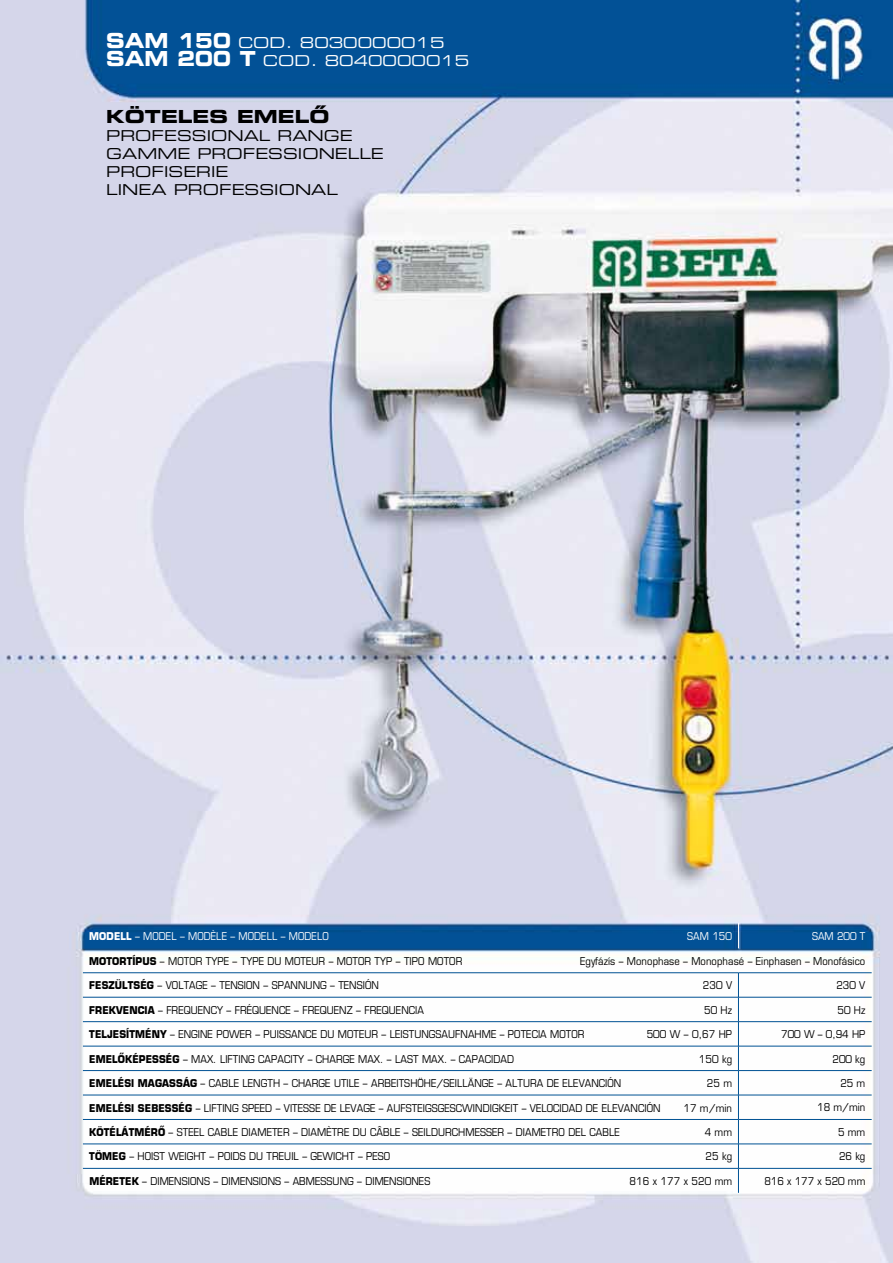
<style>
.page{position:relative;width:893px;height:1263px;background:#fff}
.page>*{position:absolute;margin:0;border:0;box-sizing:border-box;transform-origin:0 0}
.t1{font:18px "Eurostile TF Bold Extended Two";color:#000}
.t2{font:15px/18px "Eurostile TF Extended Two";color:#000}
.t3{font:15px/18px "Eurostile TF Extended Two";color:#fff}
.t4{font:10.5px "Eurostile TF Nornal";letter-spacing:.01em;color:#000;scale:.9 1}
.t5{font:10.5px "Eurostile TF Nornal";letter-spacing:.01em;color:#fff;scale:.9 1}
.s1{font-family:"Eurostile TF Bold Extended Two";font-size:20.7px}
.s2{font-family:"Eurostile TF Bold"}
</style>
<div class="page">
<img style="left:0;top:0;width:893px;height:1263px">
<hr style="left:83px;top:972px;width:655px;height:1px;background:#005193">
<hr style="left:738px;top:972px;width:134px;height:1px;background:#005193">
<hr style="left:83px;top:997px;width:655px;height:1px;background:#005193">
<hr style="left:738px;top:997px;width:134px;height:1px;background:#005193">
<hr style="left:83px;top:1021px;width:655px;height:1px;background:#005193">
<hr style="left:738px;top:1021px;width:134px;height:1px;background:#005193">
<hr style="left:83px;top:1046px;width:655px;height:1px;background:#005193">
<hr style="left:738px;top:1046px;width:134px;height:1px;background:#005193">
<hr style="left:83px;top:1070px;width:655px;height:1px;background:#005193">
<hr style="left:738px;top:1070px;width:134px;height:1px;background:#005193">
<hr style="left:83px;top:1095px;width:655px;height:1px;background:#005193">
<hr style="left:738px;top:1095px;width:134px;height:1px;background:#005193">
<hr style="left:83px;top:1119px;width:655px;height:1px;background:#005193">
<hr style="left:738px;top:1119px;width:134px;height:1px;background:#005193">
<hr style="left:83px;top:1144px;width:655px;height:1px;background:#005193">
<hr style="left:738px;top:1144px;width:134px;height:1px;background:#005193">
<hr style="left:83px;top:1168px;width:655px;height:1px;background:#005193">
<hr style="left:738px;top:1168px;width:134px;height:1px;background:#005193">
<svg style="left:738px;top:973px;width:1px;height:220px"></svg>
<svg style="left:738px;top:923px;width:1px;height:25px"></svg>
<h2 class="t3" style="left:106px;top:34px;width:365px"><span class="s1">SAM 150</span> COD. 8030000015<br><span class="s1">SAM 200 T</span> COD. 8040000015</h2>
<h1 class="t1" style="left:106px;top:104px;width:225px">KÖTELES EMELÔ</h1>
<h2 class="t2" style="left:106px;top:126px;width:279px">PROFESSIONAL RANGE<br>GAMME PROFESSIONELLE<br>PROFISERIE<br>LINEA PROFESSIONAL</h2>
<p class="t5" style="left:89px;top:929px;width:267px"><span class="s2">MODELL</span> – MODEL – MODÈLE – MODELL – MODELO</p>
<p class="t5" style="left:687px;top:929px;width:51px">SAM 150</p>
<p class="t5" style="left:812px;top:929px;width:60px">SAM 200 T</p>
<p class="t4" style="left:89px;top:954px;width:416px"><span class="s2">MOTORTÍPUS</span> – MOTOR TYPE – TYPE DU MOTEUR – MOTOR TYP – TIPO MOTOR</p>
<p class="t4" style="left:580px;top:954px;width:318px">Egyfázís – Monophase – Monophasé – Einphasen – Monofásico</p>
<p class="t4" style="left:89px;top:979px;width:323px"><span class="s2">FESZÜLTSÉG</span> – VOLTAGE – TENSION – SPANNUNG – TENSIÓN</p>
<p class="t4" style="left:703px;top:979px;width:34px">230 V</p>
<p class="t4" style="left:836px;top:979px;width:34px">230 V</p>
<p class="t4" style="left:89px;top:1003px;width:373px"><span class="s2">FREKVENCIA</span> – FREQUENCY – FRÉQUENCE – FREQUENZ – FREQUENCIA</p>
<p class="t4" style="left:704px;top:1003px;width:33px">50 Hz</p>
<p class="t4" style="left:838px;top:1003px;width:32px">50 Hz</p>
<p class="t4" style="left:89px;top:1028px;width:552px"><span class="s2">TELJESÍTMÉNY</span> – ENGINE POWER – PUISSANCE DU MOTEUR – LEISTUNGSAUFNAHME – POTECIA MOTOR</p>
<p class="t4" style="left:647px;top:1028px;width:96px">500 W – 0,67 HP</p>
<p class="t4" style="left:781px;top:1028px;width:95px">700 W – 0,94 HP</p>
<p class="t4" style="left:89px;top:1052px;width:473px"><span class="s2">EMELÔKÉPESSÉG</span> – MAX. LIFTING CAPACITY – CHARGE MAX. – LAST MAX. – CAPACIDAD</p>
<p class="t4" style="left:699px;top:1052px;width:39px">150 kg</p>
<p class="t4" style="left:832px;top:1052px;width:38px">200 kg</p>
<p class="t4" style="left:89px;top:1077px;width:593px"><span class="s2">EMELÉSI MAGASSÁG</span> – CABLE LENGTH – CHARGE UTILE – ARBEITSHÖHE/SEILLÄNGE – ALTURA DE ELEVANCIÓN</p>
<p class="t4" style="left:707px;top:1077px;width:30px">25 m</p>
<p class="t4" style="left:840px;top:1077px;width:29px">25 m</p>
<p class="t4" style="left:89px;top:1101px;width:636px"><span class="s2">EMELÉSI SEBESSÉG</span> – LIFTING SPEED – VITESSE DE LEVAGE – AUFSTEIGSGESCWINDIGKEIT – VELOCIDAD DE ELEVANCIÓN</p>
<p class="t4" style="left:683px;top:1101px;width:56px">17 m/min</p>
<p class="t4" style="left:817px;top:1101px;width:55px">18 m/min</p>
<p class="t4" style="left:89px;top:1126px;width:591px"><span class="s2">KÖTÉLÁTMÉRÔ</span> – STEEL CABLE DIAMETER – DIAMÈTRE DU CÂBLE – SEILDURCHMESSER – DIAMETRO DEL CABLE</p>
<p class="t4" style="left:705px;top:1126px;width:32px">4 mm</p>
<p class="t4" style="left:838px;top:1126px;width:32px">5 mm</p>
<p class="t4" style="left:89px;top:1150px;width:336px"><span class="s2">TÖMEG</span> – HOIST WEIGHT – POIDS DU TREUIL – GEWICHT – PESO</p>
<p class="t4" style="left:705px;top:1150px;width:31px">25 kg</p>
<p class="t4" style="left:839px;top:1150px;width:31px">26 kg</p>
<p class="t4" style="left:89px;top:1174px;width:380px"><span class="s2">MÉRETEK</span> – DIMENSIONS – DIMENSIONS – ABMESSUNG – DIMENSIONES</p>
<p class="t4" style="left:630px;top:1174px;width:115px">816 x 177 x 520 mm</p>
<p class="t4" style="left:764px;top:1174px;width:114px">816 x 177 x 520 mm</p>
</div>
